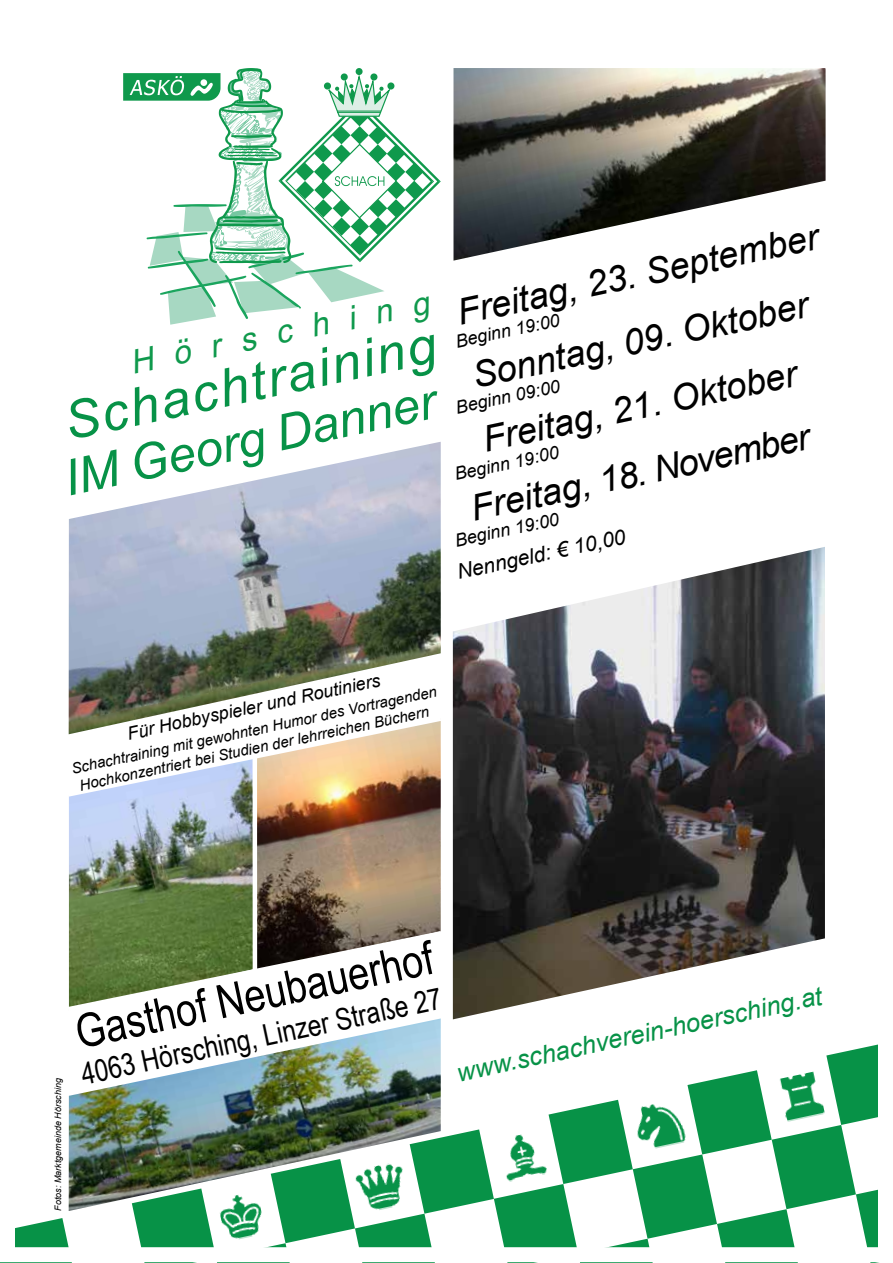
<style>
.page{position:relative;width:893px;height:1263px;background:#fff}
.page>*{position:absolute;margin:0;border:0;box-sizing:border-box;transform-origin:0 0}
.t1{font:italic 52.5px "Arial";color:#079247}
.t2{font:italic 49.5px "Arial";color:#079247}
.t3{font:46.5px "Arial Narrow";color:#000}
.t4{font:italic 36px "Arial";color:#000}
.t5{font:italic 33px "Arial Narrow";color:#0f994c;scale:1.17 1}
.t6{font:30px "Arial Narrow";color:#000}
.t7{font:italic 25.5px "Arial";color:#079247}
.t8{font:italic 21px "Arial";color:#000}
.t9{font:italic 18px "Arial";color:#000}
.t10{font:italic 15px/18px "Arial";color:#000}
.t11{font:italic 9px "Arial";color:#000}
</style>
<div class="page">
<svg style="left:0;top:1218px;width:72px;height:45px"></svg>
<svg style="left:133px;top:1044px;width:746px;height:219px"></svg>
<img style="left:496px;top:1130px;width:56px;height:53px">
<img style="left:631px;top:1098px;width:61px;height:54px">
<img style="left:777px;top:1071px;width:48px;height:51px">
<img style="left:217px;top:1211px;width:52px;height:31px">
<img style="left:352px;top:1211px;width:62px;height:3px">
<svg style="left:123px;top:68px;width:318px;height:257px"></svg>
<img style="left:69px;top:442px;width:372px;height:271px">
<img style="left:69px;top:800px;width:184px;height:128px">
<img style="left:257px;top:800px;width:184px;height:128px">
<img style="left:453px;top:68px;width:373px;height:193px">
<img style="left:69px;top:1018px;width:372px;height:193px">
<svg style="left:68px;top:713px;width:373px;height:87px"></svg>
<div style="left:64px;top:792px;width:5px;height:220px;background:#fff"></div>
<hr style="left:253px;top:754px;width:4px;height:220px;background:#fff">
<svg style="left:68px;top:928px;width:373px;height:79px"></svg>
<img style="left:453px;top:547px;width:372px;height:472px">
<h3 class="t5" style="left:126px;top:337px;width:261px;rotate:-11deg">Hörsching</h3>
<h1 class="t1" style="left:58px;top:389px;width:380px;rotate:-12deg">Schachtraining</h1>
<h2 class="t2" style="left:58px;top:448px;width:380px;rotate:-12deg">IM Georg Danner</h2>
<h3 class="t4" style="left:453px;top:290px;width:370px;rotate:-12deg">Freitag, 23. September</h3>
<h3 class="t4" style="left:468px;top:353px;width:344px;rotate:-12deg">Sonntag, 09. Oktober</h3>
<p class="t9" style="left:453px;top:330px;width:108px;rotate:-12deg">Beginn 19:00</p>
<h3 class="t4" style="left:478px;top:417px;width:322px;rotate:-12deg">Freitag, 21. Oktober</h3>
<p class="t9" style="left:454px;top:396px;width:108px;rotate:-12deg">Beginn 09:00</p>
<h3 class="t4" style="left:466px;top:486px;width:347px;rotate:-12deg">Freitag, 18. November</h3>
<p class="t9" style="left:452px;top:463px;width:108px;rotate:-12deg">Beginn 19:00</p>
<p class="t9" style="left:453px;top:529px;width:108px;rotate:-12deg">Beginn 19:00</p>
<h3 class="t8" style="left:454px;top:559px;width:173px;rotate:-12deg">Nenngeld: € 10,00</h3>
<p class="t9" style="left:125px;top:722px;width:260px;rotate:-12deg">Für Hobbyspieler und Routiniers</p>
<p class="t10" style="left:70px;top:760px;width:374px;rotate:-12deg">Schachtraining mit gewohnten Humor des Vortragenden<br>Hochkonzentriert bei Studien der lehrreichen Büchern</p>
<p class="t11" style="left:52px;top:1211px;width:134px;rotate:-90deg">Fotos: Marktgemeinde Hörsching</p>
<h3 class="t3" style="left:69px;top:999px;width:366px;rotate:-12deg">Gasthof Neubauerhof</h3>
<h3 class="t6" style="left:77px;top:1053px;width:369px;rotate:-12deg">4063 Hörsching, Linzer Straße 27</h3>
<h3 class="t7" style="left:454px;top:1057px;width:374px;rotate:-12deg">www.schachverein-hoersching.at</h3>
</div>
